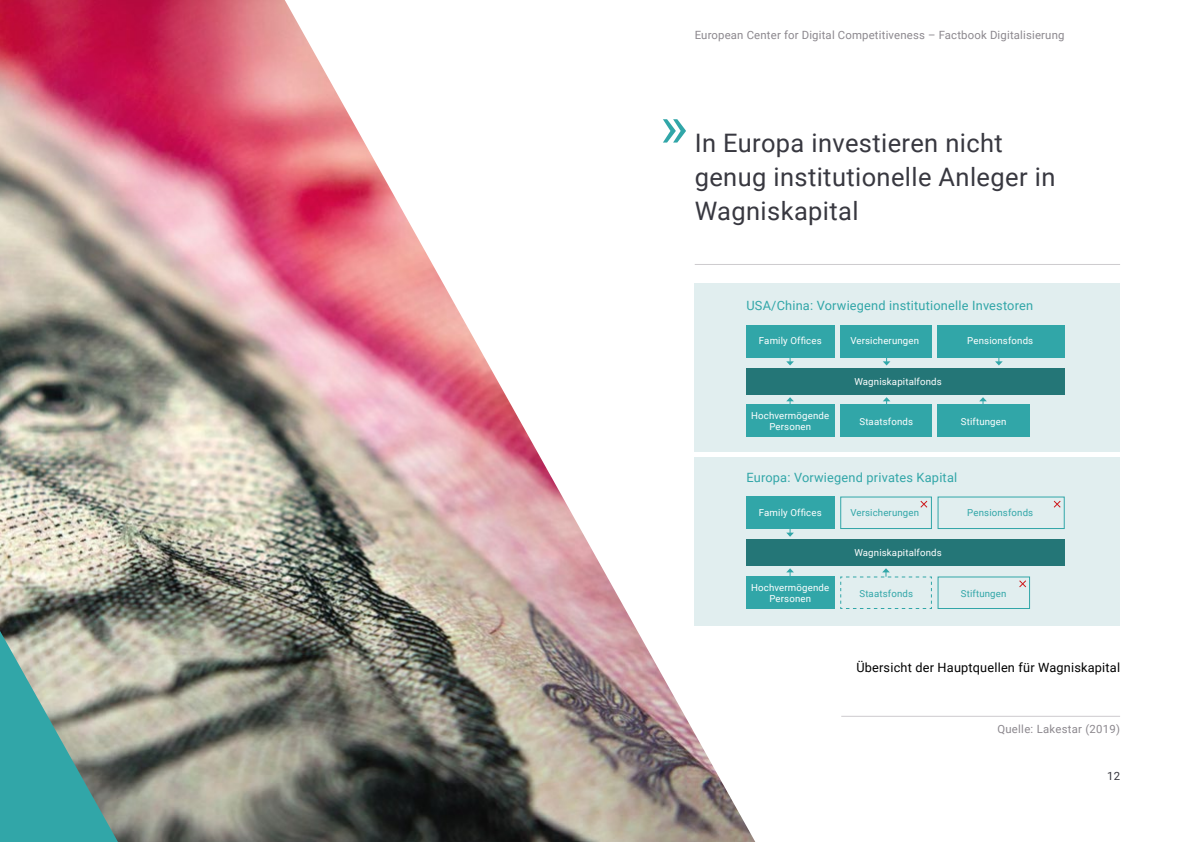
<style>
.page{position:relative;width:1191px;height:842px;background:#fff}
.page>*{position:absolute;margin:0;border:0;box-sizing:border-box;transform-origin:0 0}
.t1{font:59.9px "Roboto";color:#31a6a8}
.t2{font:25.5px/33.9px "Roboto";letter-spacing:.015em;color:#383840}
.t3{font:12.8px "Roboto";letter-spacing:.015em;color:#31a6a8}
.t4{font:12.7px "Roboto";letter-spacing:.015em;color:#000}
.t5{font:11.4px "Roboto";letter-spacing:.015em;color:#8c888e}
.t6{font:11.4px "Roboto";color:#383840}
.t7{font:11.3px "Roboto";letter-spacing:.025em;color:#8c888e}
.t8{font:9.6px/10.9px "Roboto";letter-spacing:.015em;color:#fff;text-align:center}
.t9{font:9.6px "Roboto";letter-spacing:.015em;color:#31a6a8}
</style>
<div class="page">
<div style="left:694px;top:283px;width:426px;height:169px;background:#e1eeef"></div>
<div style="left:694px;top:458px;width:426px;height:168px;background:#e1eeef"></div>
<hr style="left:694px;top:264px;width:426px;height:1px;background:#cdcbce">
<hr style="left:841px;top:716px;width:279px;height:1px;background:#cdcbce">
<div style="left:937px;top:325px;width:127px;height:32px;background:#31a6a8"></div>
<div style="left:937px;top:405px;width:93px;height:32px;background:#31a6a8"></div>
<div style="left:746px;top:367px;width:318px;height:27px;background:#247677"></div>
<div style="left:840px;top:325px;width:92px;height:32px;background:#31a6a8"></div>
<div style="left:840px;top:405px;width:92px;height:32px;background:#31a6a8"></div>
<div style="left:746px;top:325px;width:88px;height:32px;background:#31a6a8"></div>
<div style="left:746px;top:405px;width:88px;height:32px;background:#31a6a8"></div>
<svg style="left:786px;top:357px;width:8px;height:8px"></svg>
<svg style="left:882px;top:397px;width:8px;height:8px"></svg>
<svg style="left:979px;top:397px;width:7px;height:8px"></svg>
<svg style="left:882px;top:357px;width:8px;height:8px"></svg>
<svg style="left:786px;top:397px;width:8px;height:8px"></svg>
<svg style="left:995px;top:357px;width:7px;height:8px"></svg>
<div style="left:937px;top:497px;width:127px;height:32px;border:1px solid #31a6a8"></div>
<div style="left:937px;top:576px;width:93px;height:33px;border:1px solid #31a6a8"></div>
<div style="left:746px;top:539px;width:318px;height:27px;background:#247677"></div>
<div style="left:840px;top:497px;width:92px;height:32px;border:1px solid #31a6a8"></div>
<div style="left:746px;top:497px;width:88px;height:32px;background:#31a6a8"></div>
<div style="left:746px;top:576px;width:88px;height:33px;background:#31a6a8"></div>
<svg style="left:786px;top:529px;width:8px;height:8px"></svg>
<svg style="left:786px;top:568px;width:8px;height:8px"></svg>
<svg style="left:840px;top:568px;width:92px;height:41px"></svg>
<svg style="left:1053px;top:500px;width:8px;height:8px"></svg>
<svg style="left:1019px;top:580px;width:7px;height:8px"></svg>
<svg style="left:920px;top:500px;width:8px;height:8px"></svg>
<img style="left:0;top:0;width:755px;height:842px">
<svg style="left:0;top:631px;width:118px;height:211px;background:#70aaa3"></svg>
<p class="t5" style="left:694px;top:30px;width:371px">European Center for Digital Competitiveness – Factbook Digitalisierung</p>
<h1 class="t1" style="left:660px;top:98px;width:30px">»</h1>
<h2 class="t2" style="left:694px;top:128px;width:362px">In Europa investieren nicht genug institutionelle Anleger in<br>Wagniskapital</h2>
<h3 class="t3" style="left:746px;top:299px;width:288px">USA/China: Vorwiegend institutionelle Investoren</h3>
<p class="t8" style="left:759px;top:335px;width:64px">Family Offices</p>
<p class="t8" style="left:967px;top:336px;width:67px">Pensionsfonds</p>
<p class="t8" style="left:850px;top:336px;width:70px">Versicherungen</p>
<p class="t8" style="left:854px;top:376px;width:89px">Wagniskapitalfonds</p>
<p class="t8" style="left:751px;top:411px;width:79px">Hochvermögende<br>Personen</p>
<p class="t8" style="left:859px;top:417px;width:55px">Staatsfonds</p>
<p class="t8" style="left:961px;top:417px;width:47px">Stiftungen</p>
<h3 class="t3" style="left:746px;top:471px;width:212px">Europa: Vorwiegend privates Kapital</h3>
<p class="t8" style="left:759px;top:507px;width:64px">Family Offices</p>
<p class="t9" style="left:850px;top:508px;width:70px">Versicherungen</p>
<p class="t8" style="left:854px;top:548px;width:89px">Wagniskapitalfonds</p>
<p class="t9" style="left:967px;top:508px;width:67px">Pensionsfonds</p>
<p class="t8" style="left:751px;top:583px;width:79px">Hochvermögende<br>Personen</p>
<p class="t9" style="left:859px;top:589px;width:55px">Staatsfonds</p>
<p class="t9" style="left:961px;top:589px;width:47px">Stiftungen</p>
<h3 class="t4" style="left:856px;top:662px;width:265px">Übersicht der Hauptquellen für Wagniskapital</h3>
<p class="t7" style="left:997px;top:724px;width:124px">Quelle: Lakestar (2019)</p>
<p class="t6" style="left:1107px;top:770px;width:14px">12</p>
</div>
